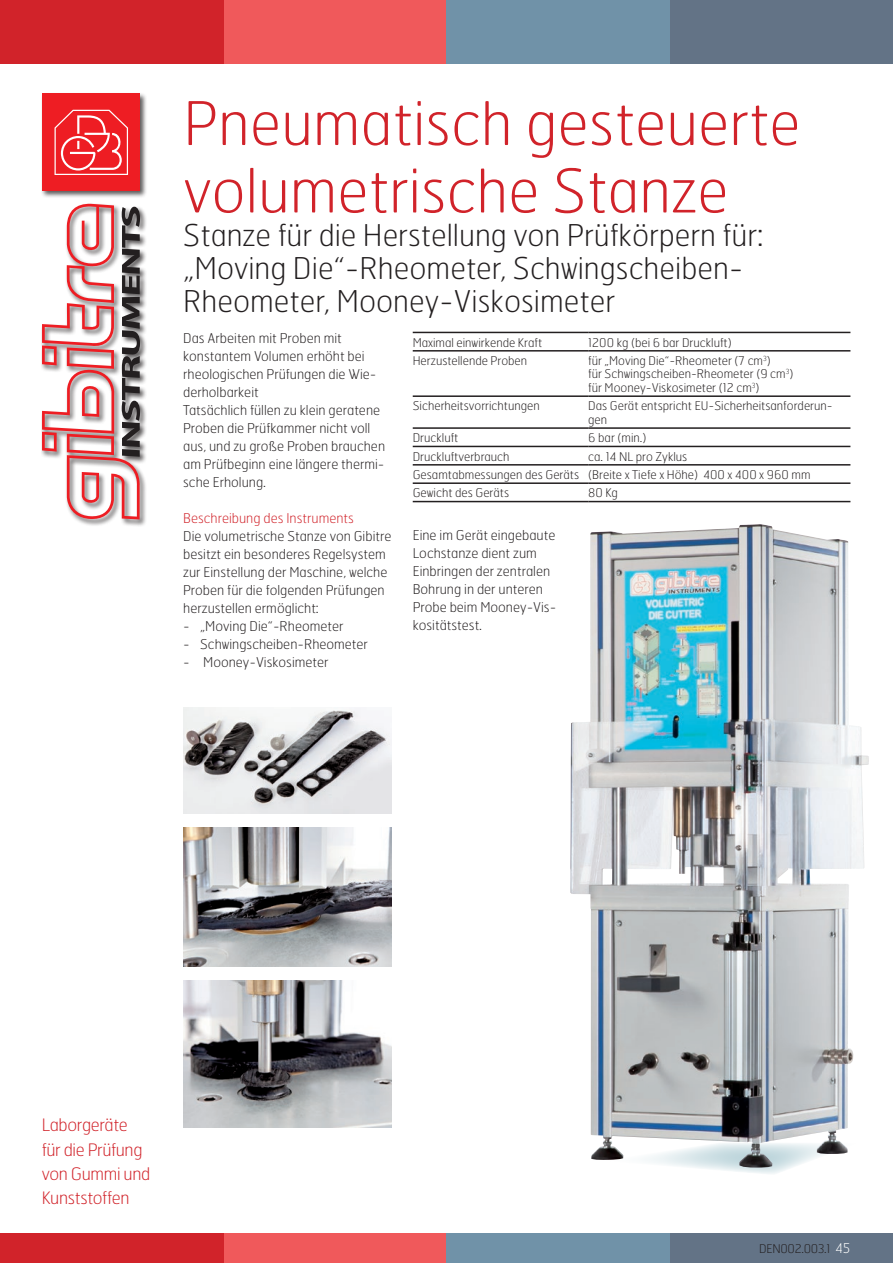
<style>
.page{position:relative;width:893px;height:1263px;background:#fff}
.page>*{position:absolute;margin:0;border:0;box-sizing:border-box;transform-origin:0 0}
.t1{font:100 60px/67.5px "Hermes";color:#d1232a}
.t2{font:100 30px/33px "Hermes";color:#231f20}
.t3{font:100 17.1px/24.3px "Hermes";letter-spacing:-.02em;color:#d1232a}
.t4{font:100 13.5px/18px "Hermes";color:#231f20}
.t5{font:100 13.5px "Hermes";color:#d1232a}
.t6{font:100 12px/13.5px "Hermes";color:#231f20}
.t7{font:100 12px "Hermes";letter-spacing:-.02em;color:#231f20}
.s1{font-size:13.5px;color:#fff}
</style>
<div class="page">
<div style="left:41px;top:92px;width:106px;height:435px;background:#231f20;opacity:.75"></div>
<div style="left:43px;top:94px;width:97px;height:97px;background:#ee1d23"></div>
<svg style="left:55px;top:110px;width:73px;height:65px"></svg>
<svg style="left:42px;top:203px;width:98px;height:317px"></svg>
<div style="left:670px;top:0;width:223px;height:64px;background:#637386"></div>
<div style="left:223px;top:0;width:223px;height:64px;background:#f0595b"></div>
<div style="left:446px;top:0;width:224px;height:64px;background:#7092a8"></div>
<div style="left:0;top:0;width:223px;height:64px;background:#d1232a"></div>
<div style="left:670px;top:1233px;width:223px;height:30px;background:#637386"></div>
<div style="left:223px;top:1233px;width:223px;height:30px;background:#f0595b"></div>
<div style="left:446px;top:1233px;width:224px;height:30px;background:#7092a8"></div>
<div style="left:0;top:1233px;width:223px;height:30px;background:#d1232a"></div>
<svg style="left:694px;top:1167px;width:98px;height:7px"></svg>
<hr style="left:413px;top:350px;width:175px;height:2px;background:#231f20">
<hr style="left:588px;top:350px;width:262px;height:2px;background:#231f20">
<hr style="left:413px;top:395px;width:175px;height:2px;background:#231f20">
<hr style="left:588px;top:395px;width:262px;height:2px;background:#231f20">
<hr style="left:413px;top:427px;width:175px;height:2px;background:#231f20">
<hr style="left:588px;top:427px;width:262px;height:2px;background:#231f20">
<hr style="left:413px;top:446px;width:175px;height:1px;background:#231f20">
<hr style="left:588px;top:446px;width:262px;height:1px;background:#231f20">
<hr style="left:413px;top:464px;width:175px;height:2px;background:#231f20">
<hr style="left:588px;top:464px;width:262px;height:2px;background:#231f20">
<hr style="left:413px;top:482px;width:175px;height:2px;background:#231f20">
<hr style="left:588px;top:482px;width:262px;height:2px;background:#231f20">
<hr style="left:413px;top:332px;width:175px;height:1px;background:#231f20">
<hr style="left:588px;top:332px;width:262px;height:1px;background:#231f20">
<hr style="left:413px;top:501px;width:175px;height:1px;background:#231f20">
<hr style="left:588px;top:501px;width:262px;height:1px;background:#231f20">
<img style="left:183px;top:980px;width:208px;height:148px">
<img style="left:183px;top:827px;width:208px;height:139px">
<img style="left:183px;top:707px;width:208px;height:106px">
<img style="left:570px;top:524px;width:299px;height:643px">
<h1 class="t1" style="left:183px;top:88px;width:619px">Pneumatisch gesteuerte volumetrische Stanze</h1>
<h2 class="t2" style="left:183px;top:217px;width:582px">Stanze für die Herstellung von Prüfkörpern für: „Moving Die“-Rheometer, Schwingscheiben-<br>Rheometer, Mooney-Viskosimeter</h2>
<p class="t4" style="left:183px;top:329px;width:203px">Das Arbeiten mit Proben mit konstantem Volumen erhöht bei rheologischen Prüfungen die Wie&shy;derholbarkeit<br>Tatsächlich füllen zu klein geratene<br>Proben die Prüfkammer nicht voll aus, und zu große Proben brauchen am Prüfbeginn eine längere thermi&shy;sche Erholung.</p>
<p class="t5" style="left:183px;top:509px;width:172px">Beschreibung des Instruments</p>
<p class="t4" style="left:183px;top:526px;width:210px">Die volumetrische Stanze von Gibitre besitzt ein besonderes Regelsystem zur Einstellung der Maschine, welche Proben für die folgenden Prüfungen herzustellen ermöglicht:</p>
<p class="t4" style="left:183px;top:616px;width:162px">- „Moving Die“-Rheometer</p>
<p class="t4" style="left:183px;top:634px;width:186px">- Schwingscheiben-Rheometer</p>
<p class="t4" style="left:183px;top:652px;width:147px">- Mooney-Viskosimeter</p>
<p class="t6" style="left:413px;top:335px;width:131px">Maximal einwirkende Kraft</p>
<p class="t6" style="left:588px;top:335px;width:145px">1200 kg (bei 6 bar Druckluft)</p>
<p class="t6" style="left:413px;top:353px;width:116px">Herzustellende Proben</p>
<p class="t6" style="left:588px;top:353px;width:207px">für „Moving Die“-Rheometer (7 cm<sup>3</sup>)<br>für Schwingscheiben-Rheometer (9 cm<sup>3</sup>) für Mooney-Viskosimeter (12 cm<sup>3</sup>)</p>
<p class="t6" style="left:413px;top:399px;width:129px">Sicherheitsvorrichtungen</p>
<p class="t6" style="left:588px;top:399px;width:246px">Das Gerät entspricht EU-Sicherheitsanforderun&shy;gen</p>
<p class="t6" style="left:413px;top:431px;width:47px">Druckluft</p>
<p class="t6" style="left:588px;top:431px;width:60px">6 bar (min.)</p>
<p class="t6" style="left:413px;top:449px;width:98px">Druckluftverbrauch</p>
<p class="t6" style="left:413px;top:447px;width:399px;line-height:18.3px;text-indent:175px">ca. 14 NL pro Zyklus<br>Gesamtabmessungen des Geräts (Breite x Tiefe x Höhe) 400 x 400 x 960 mm<br>Gewicht des Geräts</p>
<p class="t6" style="left:588px;top:486px;width:31px">80 Kg</p>
<p class="t4" style="left:413px;top:526px;width:145px">Eine im Gerät eingebaute<br>Lochstanze dient zum<br>Einbringen der zentralen<br>Bohrung in der unteren<br>Probe beim Mooney-Vis&shy;kositätstest.</p>
<p class="t3" style="left:42px;top:1113px;width:110px">Laborgeräte für die Prüfung von Gummi und<br>Kunststoffen</p>
<p class="t7" style="left:759px;top:1241px;width:93px">DEN002.003.1 <span class="s1">45</span></p>
</div>
